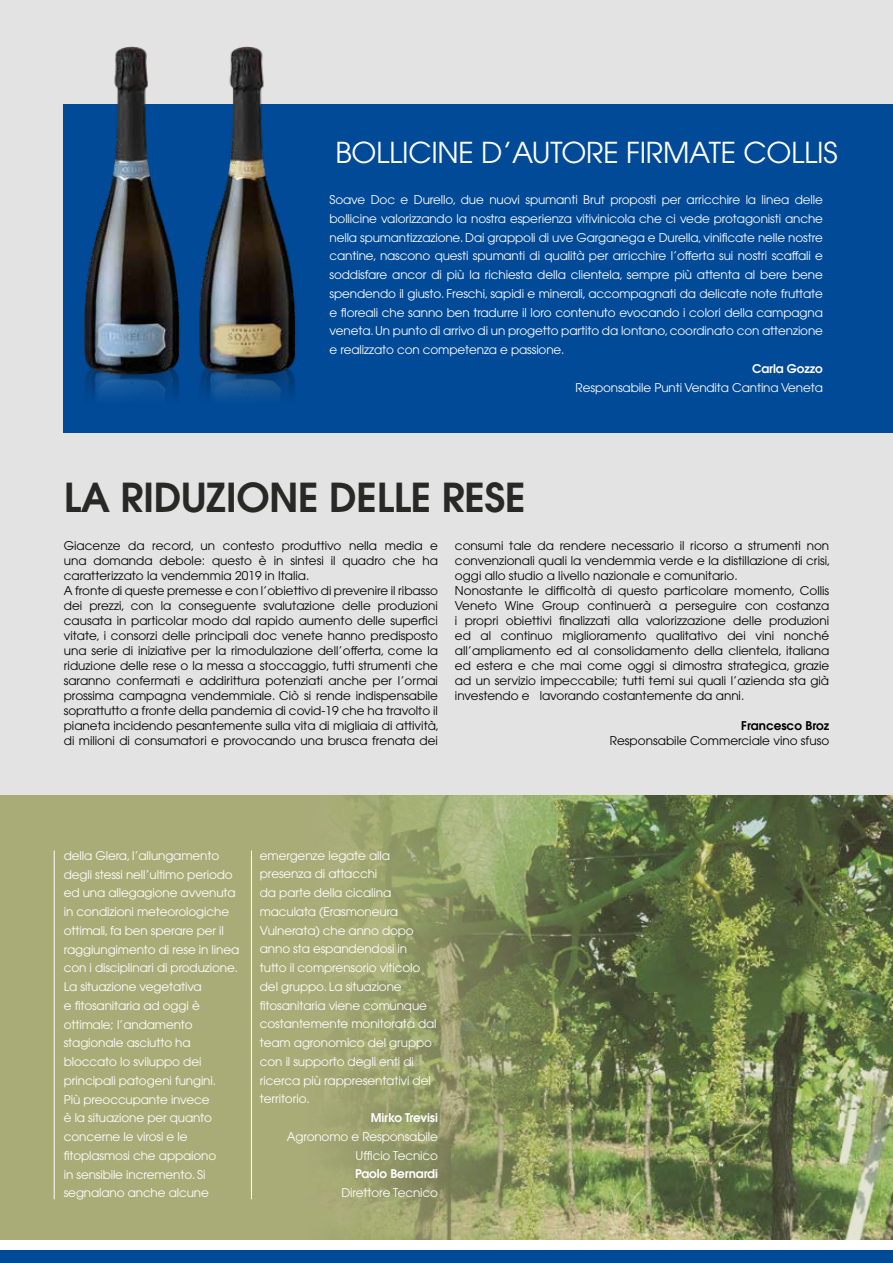
<style>
.page{position:relative;width:893px;height:1263px;background:#fff}
.page>*{position:absolute;margin:0;border:0;box-sizing:border-box;transform-origin:0 0}
.t1{font:600 39.6px "Avant Garde";letter-spacing:-.01em;color:#282827}
.t2{font:28.65px "Avant Garde";letter-spacing:-.01em;color:#fff}
.t3{font:12px/18.8px "Avant Garde";letter-spacing:-.01em;color:#fff}
.t4{font:12px/15px "Avant Garde";color:#000}
.t5{font:600 12px "Avant Garde";letter-spacing:-.01em;color:#fff}
.t6{font:600 12px "Avant Garde";color:#000}
</style>
<div class="page">
<div style="left:0;top:0;width:893px;height:795px;background:#e3e3e3"></div>
<div style="left:64px;top:104px;width:829px;height:328px;background:#004a98"></div>
<img style="left:85px;top:387px;width:94px;height:10px">
<img style="left:200px;top:387px;width:95px;height:11px">
<div style="left:0;top:795px;width:893px;height:444px;background:#aaac78"></div>
<img style="left:335px;top:795px;width:558px;height:444px">
<hr style="left:251px;top:850px;width:1px;height:349px;background:#fff">
<hr style="left:54px;top:850px;width:1px;height:349px;background:#fff">
<img style="left:84px;top:46px;width:96px;height:341px">
<img style="left:199px;top:46px;width:97px;height:341px">
<div style="left:0;top:1250px;width:893px;height:13px;background:#004a98"></div>
<h2 class="t2" style="left:335px;top:136px;width:504px">BOLLICINE D’AUTORE FIRMATE COLLIS</h2>
<p class="t3" style="left:330px;top:190px;width:495px;text-align:justify">Soave Doc e Durello, due nuovi spumanti Brut proposti per arricchire la linea delle bollicine valorizzando la nostra esperienza vitivinicola che ci vede protagonisti anche nella spumantizzazione. Dai grappoli di uve Garganega e Durella, vinificate nelle nostre cantine, nascono questi spumanti di qualità per arricchire l’offerta sui nostri scaffali e soddisfare ancor di più la richiesta della clientela, sempre più attenta al bere bene spendendo il giusto. Freschi, sapidi e minerali, accompagnati da delicate note fruttate e floreali che sanno ben tradurre il loro contenuto evocando i colori della campagna veneta. Un punto di arrivo di un progetto partito da lontano, coordinato con attenzione e realizzato con competenza e passione.</p>
<p class="t5" style="left:752px;top:360px;width:72px">Carla Gozzo</p>
<p class="t3" style="left:576px;top:378px;width:249px">Responsabile Punti Vendita Cantina Veneta</p>
<h1 class="t1" style="left:64px;top:472px;width:463px">LA RIDUZIONE DELLE RESE</h1>
<p class="t4" style="left:64px;top:538px;width:377px">Giacenze da record, un contesto produttivo nella media e una domanda debole: questo è in sintesi il quadro che ha caratterizzato la vendemmia 2019 in Italia.<br>A fronte di queste premesse e con l’obiettivo di prevenire il ribasso dei prezzi, con la conseguente svalutazione delle produzioni causata in particolar modo dal rapido aumento delle superfici vitate, i consorzi delle principali doc venete hanno predisposto una serie di iniziative per la rimodulazione dell’offerta, come la riduzione delle rese o la messa a stoccaggio, tutti strumenti che saranno confermati e addirittura potenziati anche per l’ormai prossima campagna vendemmiale. Ciò si rende indispensabile soprattutto a fronte della pandemia di covid-19 che ha travolto il pianeta incidendo pesantemente sulla vita di migliaia di attività, di milioni di consumatori e provocando una brusca frenata dei</p>
<p class="t4" style="left:455px;top:538px;width:377px">consumi tale da rendere necessario il ricorso a strumenti non convenzionali quali la vendemmia verde e la distillazione di crisi, oggi allo studio a livello nazionale e comunitario.<br>Nonostante le difficoltà di questo particolare momento, Collis Veneto Wine Group continuerà a perseguire con costanza i propri obiettivi finalizzati alla valorizzazione delle produzioni ed al continuo miglioramento qualitativo dei vini nonché all’ampliamento ed al consolidamento della clientela, italiana ed estera e che mai come oggi si dimostra strategica, grazie ad un servizio impeccabile; tutti temi sui quali l’azienda sta già investendo e lavorando costantemente da anni.</p>
<p class="t6" style="left:741px;top:718px;width:89px">Francesco Broz</p>
<p class="t4" style="left:610px;top:733px;width:221px">Responsabile Commerciale vino sfuso</p>
<p class="t3" style="left:64px;top:846px;width:177px">della Glera, l’allungamento degli stessi nell’ultimo periodo ed una allegagione avvenuta in condizioni meteorologiche ottimali, fa ben sperare per il raggiungimento di rese in linea con i disciplinari di produzione.<br>La situazione vegetativa<br>e fitosanitaria ad oggi è ottimale; l’andamento stagionale asciutto ha bloccato lo sviluppo dei principali patogeni fungini.<br>Più preoccupante invece<br>è la situazione per quanto concerne le virosi e le fitoplasmosi che appaiono<br>in sensibile incremento. Si segnalano anche alcune</p>
<p class="t3" style="left:260px;top:846px;width:178px">emergenze legate alla presenza di attacchi<br>da parte della cicalina maculata (Erasmoneura<br>Vulnerata) che anno dopo anno sta espandendosi in tutto il comprensorio viticolo del gruppo. La situazione fitosanitaria viene comunque costantemente monitorata dal team agronomico del gruppo con il supporto degli enti di ricerca più rappresentativi del territorio.</p>
<p class="t5" style="left:371px;top:1110px;width:69px">Mirko Trevisi</p>
<p class="t3" style="left:287px;top:1127px;width:153px;text-align:right">Agronomo e Responsabile<br>Ufficio Tecnico</p>
<p class="t5" style="left:355px;top:1166px;width:84px">Paolo Bernardi</p>
<p class="t3" style="left:341px;top:1183px;width:98px">Direttore Tecnico</p>
</div>
